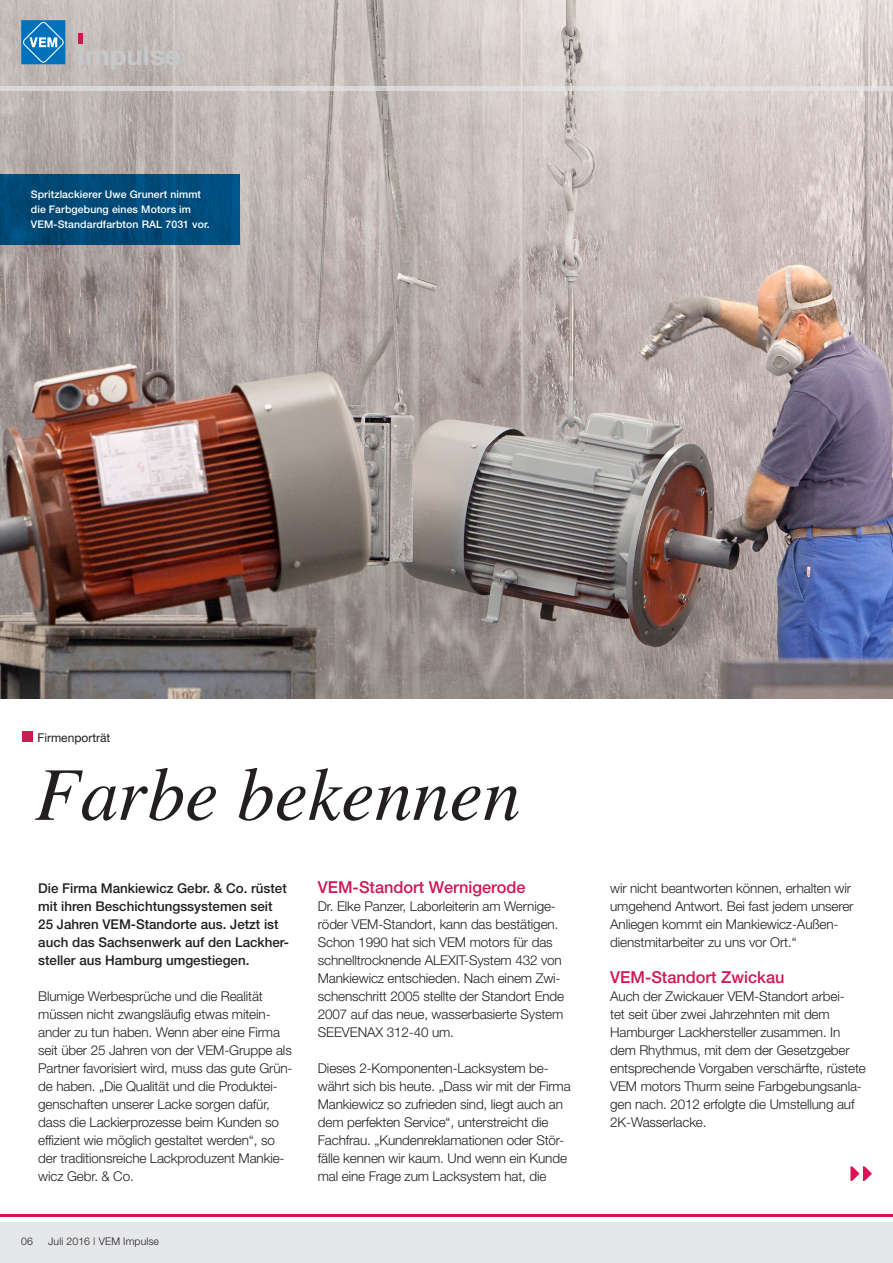
<style>
.page{position:relative;width:893px;height:1263px;background:#fff}
.page>*{position:absolute;margin:0;border:0;box-sizing:border-box;transform-origin:0 0}
.t1{font:italic 75.75px "Times";color:#231f20}
.t2{font:700 27.6px "Helvetica Neue";color:#c7c8ca}
.t3{font:500 16.5px "Helvetica Neue";color:#cf1852}
.t4{font:300 13.5px/18px "Helvetica Neue";letter-spacing:-.01em;color:#231f20}
.t5{font:500 13.5px/18px "Helvetica Neue";color:#231f20}
.t6{font:12.15px "Helvetica Neue";color:#231f20}
.t7{font:500 10.5px/15px "Helvetica Neue";letter-spacing:.01em;color:#fff}
.t8{font:300 10.5px "Helvetica Neue";letter-spacing:.01em;color:#231f20}
</style>
<div class="page">
<div style="left:0;top:1222px;width:893px;height:41px;background:#e6e7e9"></div>
<hr style="left:0;top:1215px;width:893px;height:2px;background:#cf1852">
<img style="left:0;top:0;width:893px;height:698px">
<div style="left:22px;top:732px;width:11px;height:10px;background:#cf1852"></div>
<svg style="left:0;top:174px;width:239px;height:71px;background:#004a79"></svg>
<div style="left:0;top:86px;width:893px;height:5px;background:#dedcdc"></div>
<hr style="left:79px;top:33px;width:4px;height:10px;background:#cf1852">
<div style="left:21px;top:20px;width:44px;height:44px;background:#0072bc"></div>
<svg style="left:23px;top:22px;width:41px;height:41px"></svg>
<svg style="left:850px;top:1166px;width:22px;height:15px"></svg>
<h2 class="t2" style="left:77px;top:38px;width:105px">Impulse</h2>
<p class="t7" style="left:31px;top:186px;width:181px">Spritzlackierer Uwe Grunert nimmt die Farbgebung eines Motors im<br>VEM-Standardfarbton RAL 7031 vor.</p>
<p class="t6" style="left:38px;top:730px;width:74px">Firmenporträt</p>
<h1 class="t1" style="left:35px;top:728px;width:487px">Farbe bekennen</h1>
<p class="t5" style="left:38px;top:879px;width:252px">Die Firma Mankiewicz Gebr. &amp; Co. rüstet mit ihren Beschichtungssystemen seit 25 Jahren VEM-Standorte aus. Jetzt ist auch das Sachsenwerk auf den Lackher&shy;steller aus Hamburg umgestiegen.</p>
<p class="t4" style="left:38px;top:987px;width:256px">Blumige Werbesprüche und die Realität müssen nicht zwangsläufig etwas mitein&shy;ander zu tun haben. Wenn aber eine Firma seit über 25 Jahren von der VEM-Gruppe als Partner favorisiert wird, muss das gute Grün&shy;de haben. „Die Qualität und die Produktei&shy;genschaften unserer Lacke sorgen dafür, dass die Lackierprozesse beim Kunden so effizient wie möglich gestaltet werden“, so der traditionsreiche Lackproduzent Mankie&shy;wicz Gebr. &amp; Co.</p>
<p class="t8" style="left:21px;top:1234px;width:13px">06</p>
<p class="t8" style="left:48px;top:1234px;width:112px">Juli 2016 | VEM Impulse</p>
<p class="t3" style="left:318px;top:877px;width:209px">VEM-Standort Wernigerode</p>
<p class="t4" style="left:318px;top:897px;width:248px">Dr. Elke Panzer, Laborleiterin am Wernige&shy;röder VEM-Standort, kann das bestätigen.<br>Schon 1990 hat sich VEM motors für das schnelltrocknende ALEXIT-System 432 von Mankiewicz entschieden. Nach einem Zwi&shy;schenschritt 2005 stellte der Standort Ende 2007 auf das neue, wasserbasierte System SEEVENAX 312-40 um.</p>
<p class="t4" style="left:318px;top:1059px;width:254px">Dieses 2-Komponenten-Lacksystem be&shy;währt sich bis heute. „Dass wir mit der Firma Mankiewicz so zufrieden sind, liegt auch an dem perfekten Service“, unterstreicht die Fachfrau. „Kundenreklamationen oder Stör&shy;fälle kennen wir kaum. Und wenn ein Kunde mal eine Frage zum Lacksystem hat, die</p>
<p class="t4" style="left:610px;top:879px;width:245px">wir nicht beantworten können, erhalten wir umgehend Antwort. Bei fast jedem unserer Anliegen kommt ein Mankiewicz-Außen&shy;dienstmitarbeiter zu uns vor Ort.“</p>
<p class="t3" style="left:610px;top:967px;width:176px">VEM-Standort Zwickau</p>
<p class="t4" style="left:610px;top:987px;width:257px">Auch der Zwickauer VEM-Standort arbei-<br>tet seit über zwei Jahrzehnten mit dem Hamburger Lackhersteller zusammen. In dem Rhythmus, mit dem der Gesetzgeber entsprechende Vorgaben verschärfte, rüstete VEM motors Thurm seine Farbgebungsanla&shy;gen nach. 2012 erfolgte die Umstellung auf 2K-Wasserlacke.</p>
</div>
